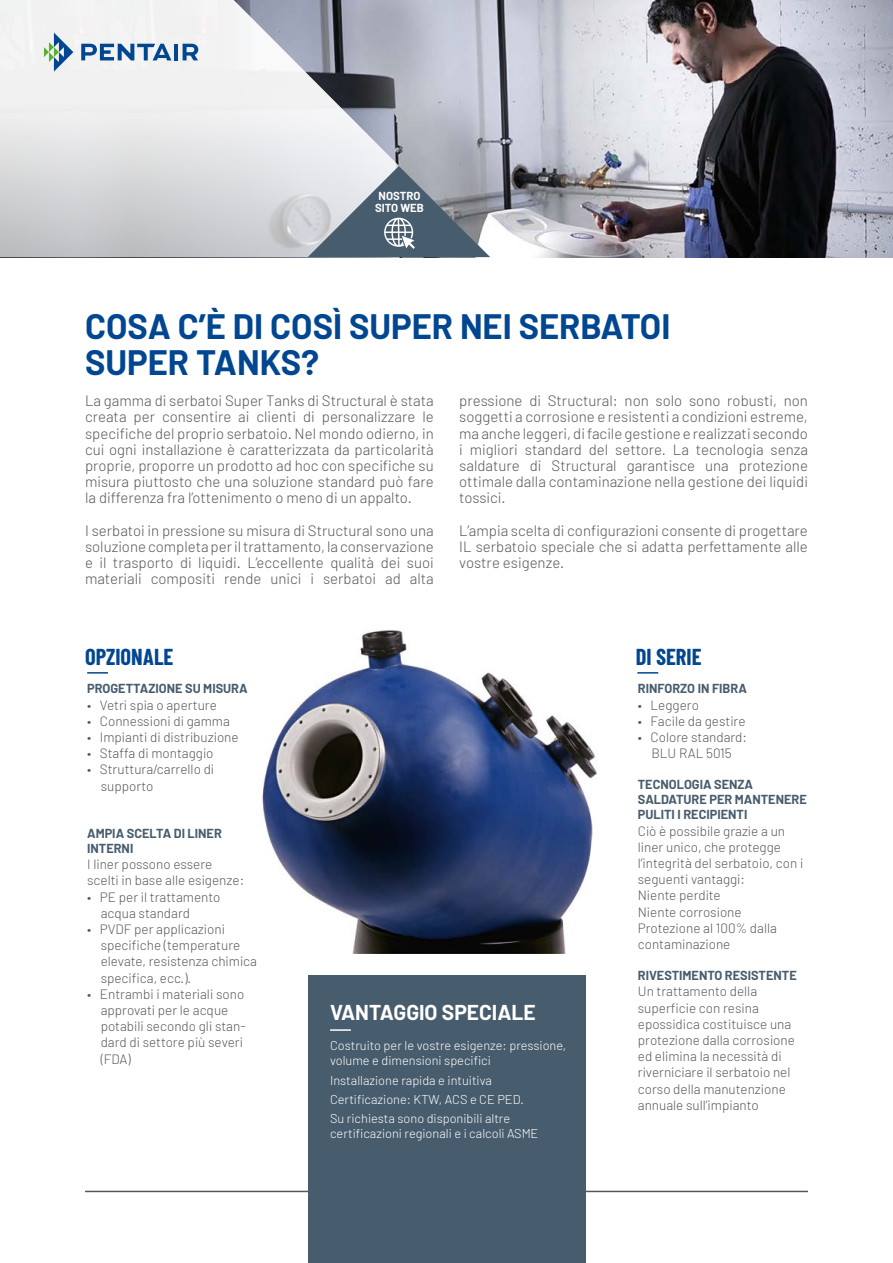
<style>
.page{position:relative;width:893px;height:1263px;background:#fff}
.page>*{position:absolute;margin:0;border:0;box-sizing:border-box;transform-origin:0 0}
.t1{font:700 34.5px/36px "Barlow";color:#004691}
.t2{font:700 22.5px "Barlow Condensed";color:#004691}
.t3{font:700 21px "Barlow";color:#fff}
.t4{font:300 15px/16.2px "Barlow";color:#575756;text-align:justify}
.t5{font:300 13.5px/16.2px "Barlow";color:#575756}
.t6{font:300 12.75px/19.2px "Barlow";color:#fff}
.t7{font:700 12.75px/15px "Barlow";color:#475c6d}
.t8{font:700 11.4px/11.4px "Barlow";color:#fff;text-align:center}
</style>
<div class="page">
<hr style="left:85px;top:1191px;width:723px;height:1px;background:#575756">
<img style="left:259px;top:630px;width:338px;height:323px">
<img style="left:490px;top:0;width:403px;height:257px">
<svg style="left:0;top:0;width:490px;height:257px"></svg>
<svg style="left:44px;top:33px;width:29px;height:39px"></svg>
<svg style="left:81px;top:44px;width:90px;height:16px"></svg>
<hr style="left:174px;top:44px;width:4px;height:16px;background:#004691">
<svg style="left:183px;top:44px;width:15px;height:16px"></svg>
<hr style="left:87px;top:672px;width:21px;height:2px;background:#004691">
<hr style="left:637px;top:672px;width:21px;height:2px;background:#004691">
<div style="left:308px;top:976px;width:277px;height:287px;background:#475c6d"></div>
<hr style="left:330px;top:1029px;width:21px;height:2px;background:#fff">
<svg style="left:308px;top:166px;width:182px;height:91px;background:#87929d"></svg>
<p class="t8" style="left:375px;top:190px;width:50px">NOSTRO<br>SITO WEB</p>
<h1 class="t1" style="left:85px;top:309px;width:587px">COSA C’È DI COSÌ SUPER NEI SERBATOI<br>SUPER TANKS?</h1>
<p class="t4" style="left:85px;top:392px;width:350px">La gamma di serbatoi Super Tanks di Structural è stata creata per consentire ai clienti di personalizzare le specifiche del proprio serbatoio. Nel mondo odierno, in cui ogni installazione è caratterizzata da particolarità proprie, proporre un prodotto ad hoc con specifiche su misura piuttosto che una soluzione standard può fare la differenza fra l’ottenimento o meno di un appalto.</p>
<p class="t4" style="left:85px;top:522px;width:350px">I serbatoi in pressione su misura di Structural sono una soluzione completa per il trattamento, la conservazione e il trasporto di liquidi. L’eccellente qualità dei suoi materiali compositi rende unici i serbatoi ad alta</p>
<h2 class="t2" style="left:85px;top:642px;width:90px">OPZIONALE</h2>
<p class="t4" style="left:459px;top:392px;width:350px">pressione di Structural: non solo sono robusti, non soggetti a corrosione e resistenti a condizioni estreme, ma anche leggeri, di facile gestione e realizzati secondo i migliori standard del settore. La tecnologia senza saldature di Structural garantisce una protezione ottimale dalla contaminazione nella gestione dei liquidi tossici.</p>
<p class="t4" style="left:459px;top:522px;width:350px">L’ampia scelta di configurazioni consente di progettare IL serbatoio speciale che si adatta perfettamente alle vostre esigenze.</p>
<h2 class="t2" style="left:636px;top:642px;width:67px">DI SERIE</h2>
<p class="t7" style="left:87px;top:681px;width:162px">PROGETTAZIONE SU MISURA</p>
<p class="t5" style="left:87px;top:696px;width:131px">• Vetri spia o aperture</p>
<p class="t5" style="left:87px;top:712px;width:144px">• Connessioni di gamma</p>
<p class="t5" style="left:87px;top:729px;width:153px">• Impianti di distribuzione</p>
<p class="t5" style="left:87px;top:745px;width:128px">• Staffa di montaggio</p>
<p class="t5" style="left:101px;top:761px;width:115px;text-indent:-14px">• Struttura/carrello di supporto</p>
<p class="t7" style="left:87px;top:826px;width:136px">AMPIA SCELTA DI LINER<br>INTERNI</p>
<p class="t5" style="left:87px;top:856px;width:158px">I liner possono essere scelti in base alle esigenze:</p>
<p class="t5" style="left:101px;top:888px;width:121px;text-indent:-14px">• PE per il trattamento acqua standard</p>
<p class="t5" style="left:101px;top:921px;width:158px;text-indent:-14px">• PVDF per applicazioni specifiche (temperature elevate, resistenza chimica specifica, ecc.).</p>
<p class="t5" style="left:101px;top:985px;width:146px;text-indent:-14px">• Entrambi i materiali sono approvati per le acque potabili secondo gli stan&shy;dard di settore più severi (FDA)</p>
<h3 class="t3" style="left:330px;top:1000px;width:207px">VANTAGGIO SPECIALE</h3>
<p class="t6" style="left:330px;top:1038px;width:238px;line-height:15px">Costruito per le vostre esigenze: pressione, volume e dimensioni specifici</p>
<p class="t6" style="left:330px;top:1070px;width:195px">Installazione rapida e intuitiva<br>Certificazione: KTW, ACS e CE PED.<br>Su richiesta sono disponibili altre</p>
<p class="t6" style="left:330px;top:1123px;width:210px">certificazioni regionali e i calcoli ASME</p>
<p class="t7" style="left:638px;top:681px;width:111px">RINFORZO IN FIBRA</p>
<p class="t5" style="left:638px;top:696px;width:63px">• Leggero</p>
<p class="t5" style="left:638px;top:712px;width:109px">• Facile da gestire</p>
<p class="t5" style="left:638px;top:729px;width:111px;text-align:center">• Colore standard:<br>BLU RAL 5015</p>
<p class="t7" style="left:638px;top:777px;width:170px">TECNOLOGIA SENZA<br>SALDATURE PER MANTENERE<br>PULITI I RECIPIENTI</p>
<p class="t5" style="left:638px;top:822px;width:167px">Ciò è possibile grazie a un liner unico, che protegge l’integrità del serbatoio, con i seguenti vantaggi:<br>Niente perdite<br>Niente corrosione<br>Protezione al 100% dalla contaminazione</p>
<p class="t7" style="left:638px;top:968px;width:160px">RIVESTIMENTO RESISTENTE</p>
<p class="t5" style="left:638px;top:983px;width:159px">Un trattamento della superficie con resina epossidica costituisce una protezione dalla corrosione ed elimina la necessità di riverniciare il serbatoio nel corso della manutenzione annuale sull’impianto</p>
</div>
